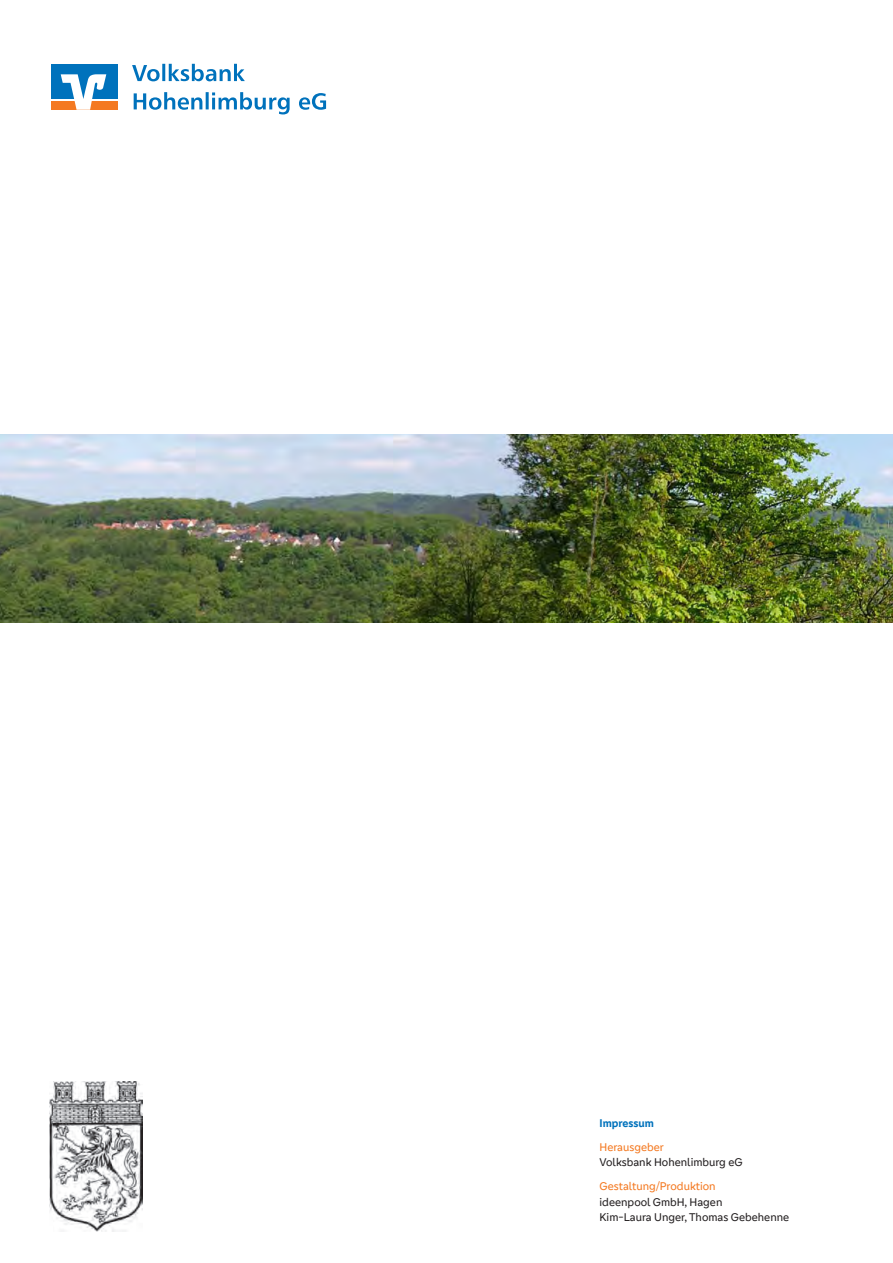
<style>
.page{position:relative;width:893px;height:1263px;background:#fff}
.page>*{position:absolute;margin:0;border:0;box-sizing:border-box;transform-origin:0 0}
.t1{font:11.55px "Genos GFG";color:#231f20}
.t2{font:11.55px "Genos GFG";color:#f47921}
.t3{font:700 11.55px "Genos GFG";color:#0072bc}
</style>
<div class="page">
<img style="left:0;top:435px;width:893px;height:188px">
<img style="left:53px;top:1081px;width:89px;height:151px">
<img style="left:49px;top:1098px;width:4px;height:113px">
<div style="left:51px;top:64px;width:67px;height:34px;background:#0072bc"></div>
<div style="left:51px;top:101px;width:67px;height:9px;background:#f47921"></div>
<svg style="left:134px;top:92px;width:192px;height:22px"></svg>
<svg style="left:132px;top:64px;width:113px;height:17px"></svg>
<svg style="left:61px;top:74px;width:45px;height:36px"></svg>
<p class="t3" style="left:600px;top:1116px;width:56px">Impressum</p>
<p class="t2" style="left:600px;top:1140px;width:66px">Herausgeber</p>
<p class="t1" style="left:600px;top:1156px;width:145px">Volksbank Hohenlimburg eG</p>
<p class="t2" style="left:600px;top:1180px;width:118px">Gestaltung/Produktion</p>
<p class="t1" style="left:600px;top:1195px;width:124px">ideenpool GmbH, Hagen</p>
<p class="t1" style="left:600px;top:1210px;width:191px">Kim-Laura Unger, Thomas Gebehenne</p>
</div>
